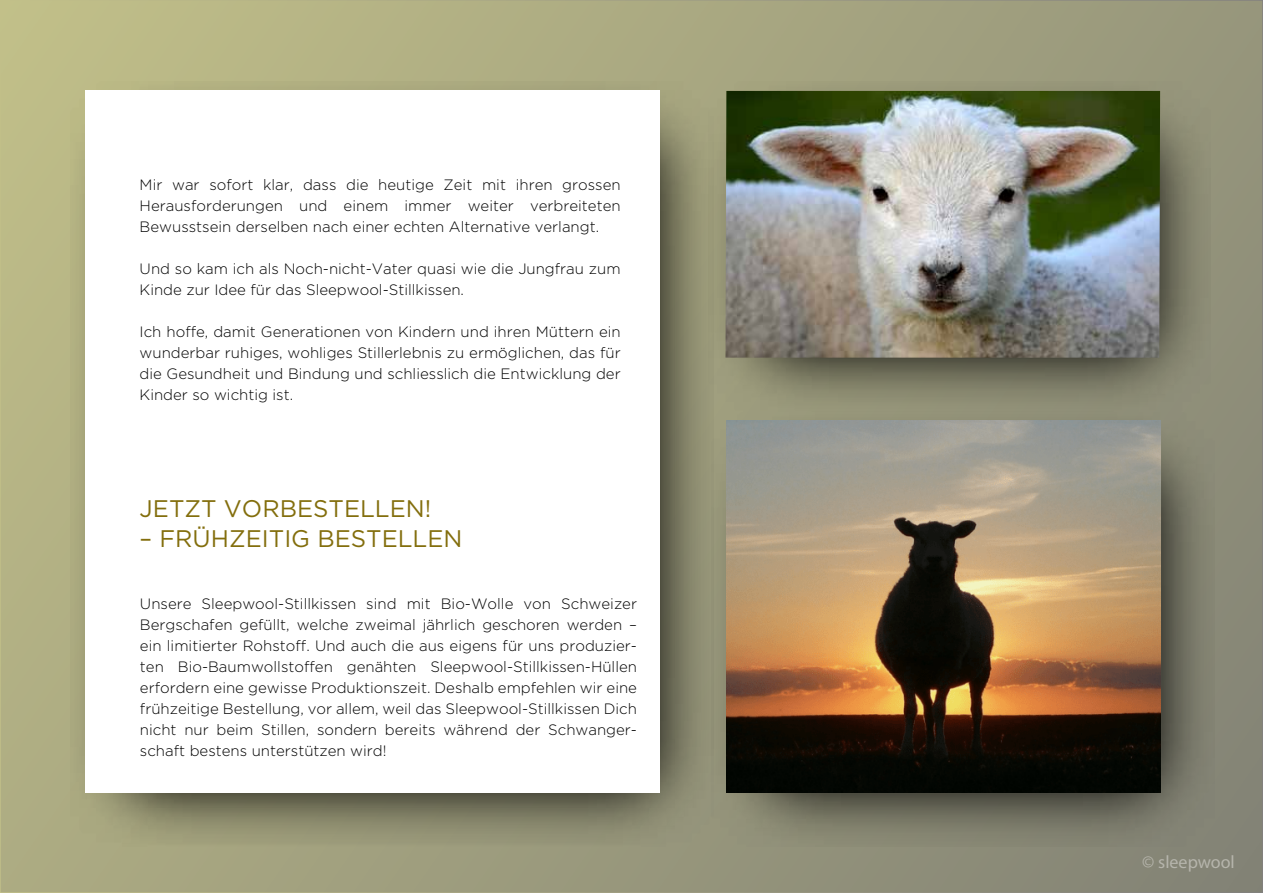
<style>
.page{position:relative;width:1263px;height:893px;background:#fff}
.page>*{position:absolute;margin:0;border:0;box-sizing:border-box;transform-origin:0 0}
.t1{font:24px "Gotham";color:#836e0d}
.t2{font:18px "Myriad Pro";color:#b6b5ac}
.t3{font:300 15px/21px "Gotham";color:#000;text-align:justify}
</style>
<div class="page">
<div style="left:0;top:0;width:1263px;height:893px;background:linear-gradient(to right,#b9b886,#8e8e79)"></div>
<img style="left:714px;top:412px;width:501px;height:434px">
<img style="left:714px;top:82px;width:497px;height:329px">
<img style="left:71px;top:82px;width:643px;height:764px">
<div style="left:85px;top:91px;width:575px;height:702px;background:#fff"></div>
<img style="left:725px;top:91px;width:435px;height:267px">
<img style="left:726px;top:421px;width:434px;height:372px">
<p class="t3" style="left:140px;top:174px;width:482px">Mir war sofort klar, dass die heutige Zeit mit ihren grossen Herausforderungen und einem immer weiter verbreiteten Bewusstsein derselben nach einer echten Alternative verlangt.</p>
<p class="t3" style="left:140px;top:258px;width:482px">Und so kam ich als Noch-nicht-Vater quasi wie die Jungfrau zum<br>Kinde zur Idee für das Sleepwool-Stillkissen.</p>
<p class="t3" style="left:140px;top:321px;width:482px">Ich hoffe, damit Generationen von Kindern und ihren Müttern ein wunderbar ruhiges, wohliges Stillerlebnis zu ermöglichen, das für die Gesundheit und Bindung und schliesslich die Entwicklung der Kinder so wichtig ist.</p>
<h1 class="t1" style="left:140px;top:496px;width:293px">JETZT VORBESTELLEN!</h1>
<h1 class="t1" style="left:140px;top:526px;width:324px">– FRÜHZEITIG BESTELLEN</h1>
<p class="t3" style="left:140px;top:593px;width:499px">Unsere Sleepwool-Stillkissen sind mit Bio-Wolle von Schweizer Bergschafen gefüllt, welche zweimal jährlich geschoren werden – ein limitierter Rohstoff. Und auch die aus eigens für uns produzier&shy;ten Bio-Baumwollstoffen genähten Sleepwool-Stillkissen-Hüllen erfordern eine gewisse Produktionszeit. Deshalb empfehlen wir eine frühzeitige Bestellung, vor allem, weil das Sleepwool-Stillkissen Dich nicht nur beim Stillen, sondern bereits während der Schwanger&shy;schaft bestens unterstützen wird!</p>
<p class="t2" style="left:1142px;top:850px;width:94px">© sleepwool</p>
</div>
